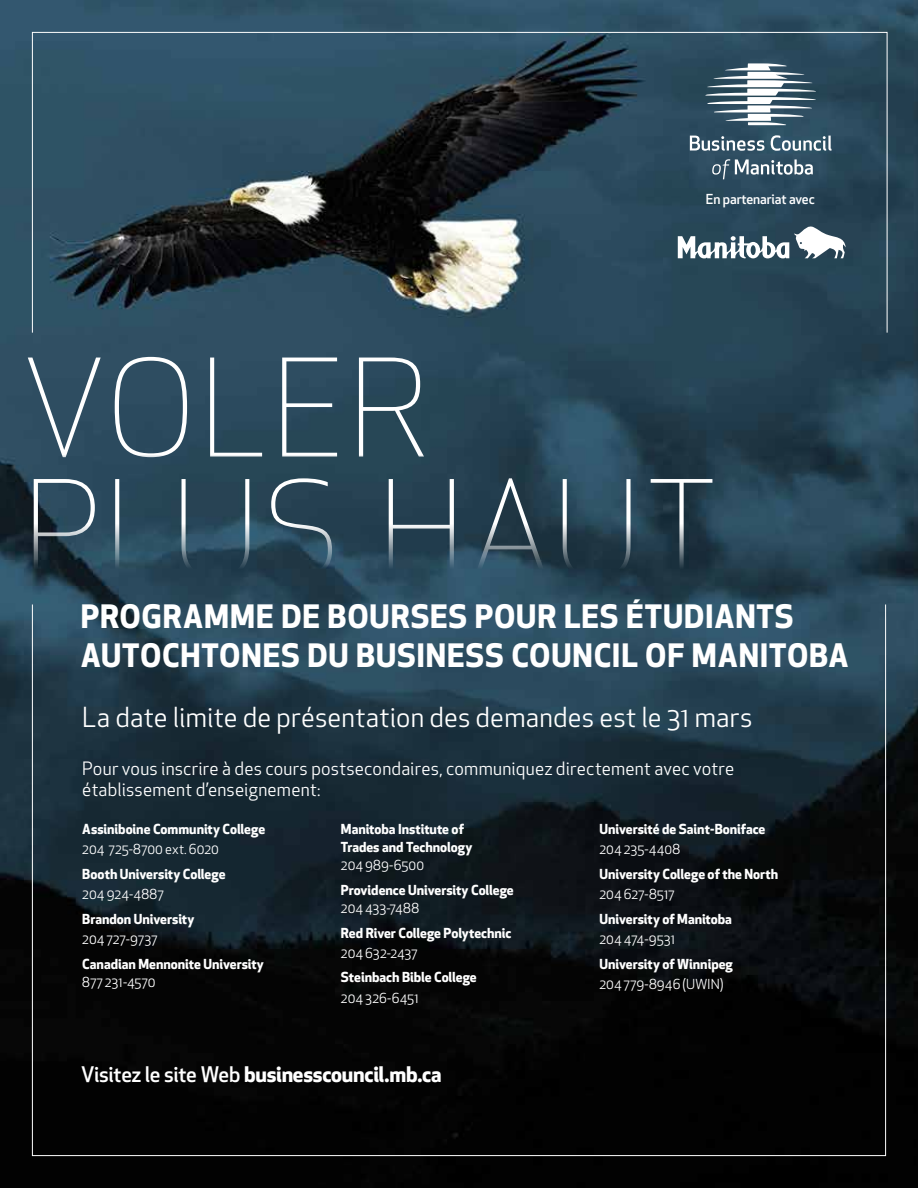
<style>
.page{position:relative;width:918px;height:1188px;background:#fff}
.page>*{position:absolute;margin:0;border:0;box-sizing:border-box;transform-origin:0 0}
.t1{font:700 31.5px/39px "Apex New";letter-spacing:.025em;color:#fff}
.t2{font:27px "Apex New";letter-spacing:.01em;color:#fff}
.t3{font:700 21px "Apex New";letter-spacing:-.015em;color:#fff}
.t4{font:18px/21px "Apex New";letter-spacing:.01em;color:#fff}
.t5{font:700 13.5px/18px "Apex New";color:#fff}
.t6{font:13.5px "Apex New";letter-spacing:.01em;color:#fff}
.t7{font:500 13.5px "Apex New";letter-spacing:-.01em;color:#fff}
.s1{font-weight:500}
</style>
<div class="page">
<img style="left:0;top:0;width:918px;height:1188px">
<svg style="left:34px;top:478px;width:678px;height:101px"></svg>
<svg style="left:28px;top:357px;width:396px;height:100px"></svg>
<svg style="left:678px;top:226px;width:168px;height:32px"></svg>
<svg style="left:705px;top:63px;width:112px;height:62px"></svg>
<svg style="left:690px;top:136px;width:74px;height:15px"></svg>
<svg style="left:771px;top:135px;width:60px;height:16px"></svg>
<svg style="left:712px;top:159px;width:101px;height:20px"></svg>
<p class="t7" style="left:706px;top:190px;width:110px">En partenariat avec</p>
<h1 class="t1" style="left:81px;top:596px;width:769px">PROGRAMME DE BOURSES POUR LES ÉTUDIANTS<br>AUTOCHTONES DU BUSINESS COUNCIL OF MANITOBA</h1>
<h2 class="t2" style="left:82px;top:700px;width:672px">La date limite de présentation des demandes est le 31 mars</h2>
<h3 class="t4" style="left:82px;top:758px;width:654px">Pour vous inscrire à des cours postsecondaires, communiquez directement avec votre établissement d’enseignement:</h3>
<p class="t5" style="left:82px;top:820px;width:184px">Assiniboine Community College</p>
<p class="t6" style="left:82px;top:841px;width:138px">204 725-8700 ext. 6020</p>
<p class="t5" style="left:82px;top:864px;width:145px">Booth University College</p>
<p class="t6" style="left:82px;top:886px;width:83px">204 924-4887</p>
<p class="t5" style="left:82px;top:909px;width:114px">Brandon University</p>
<p class="t6" style="left:82px;top:931px;width:76px">204 727-9737</p>
<p class="t5" style="left:82px;top:954px;width:183px">Canadian Mennonite University</p>
<p class="t6" style="left:82px;top:973px;width:75px">877 231-4570</p>
<p class="t5" style="left:599px;top:820px;width:167px">Université de Saint-Boniface</p>
<p class="t6" style="left:599px;top:841px;width:82px">204 235-4408</p>
<p class="t5" style="left:599px;top:864px;width:180px">University College of the North</p>
<p class="t6" style="left:599px;top:886px;width:77px">204 627-8517</p>
<p class="t5" style="left:599px;top:909px;width:134px">University of Manitoba</p>
<p class="t6" style="left:599px;top:931px;width:77px">204 474-9531</p>
<p class="t5" style="left:599px;top:954px;width:135px">University of Winnipeg</p>
<p class="t6" style="left:599px;top:975px;width:126px">204 779-8946 (UWIN)</p>
<p class="t5" style="left:341px;top:820px;width:133px">Manitoba Institute of<br>Trades and Technology</p>
<p class="t6" style="left:341px;top:857px;width:85px">204 989-6500</p>
<p class="t5" style="left:341px;top:880px;width:174px">Providence University College</p>
<p class="t6" style="left:341px;top:899px;width:80px">204 433-7488</p>
<p class="t5" style="left:341px;top:923px;width:172px">Red River College Polytechnic</p>
<p class="t6" style="left:341px;top:944px;width:78px">204 632-2437</p>
<p class="t5" style="left:341px;top:968px;width:137px">Steinbach Bible College</p>
<p class="t6" style="left:341px;top:989px;width:79px">204 326-6451</p>
<h3 class="t3" style="left:81px;top:1059px;width:362px"><span class="s1">Visitez le site Web</span> businesscouncil.mb.ca</h3>
</div>
